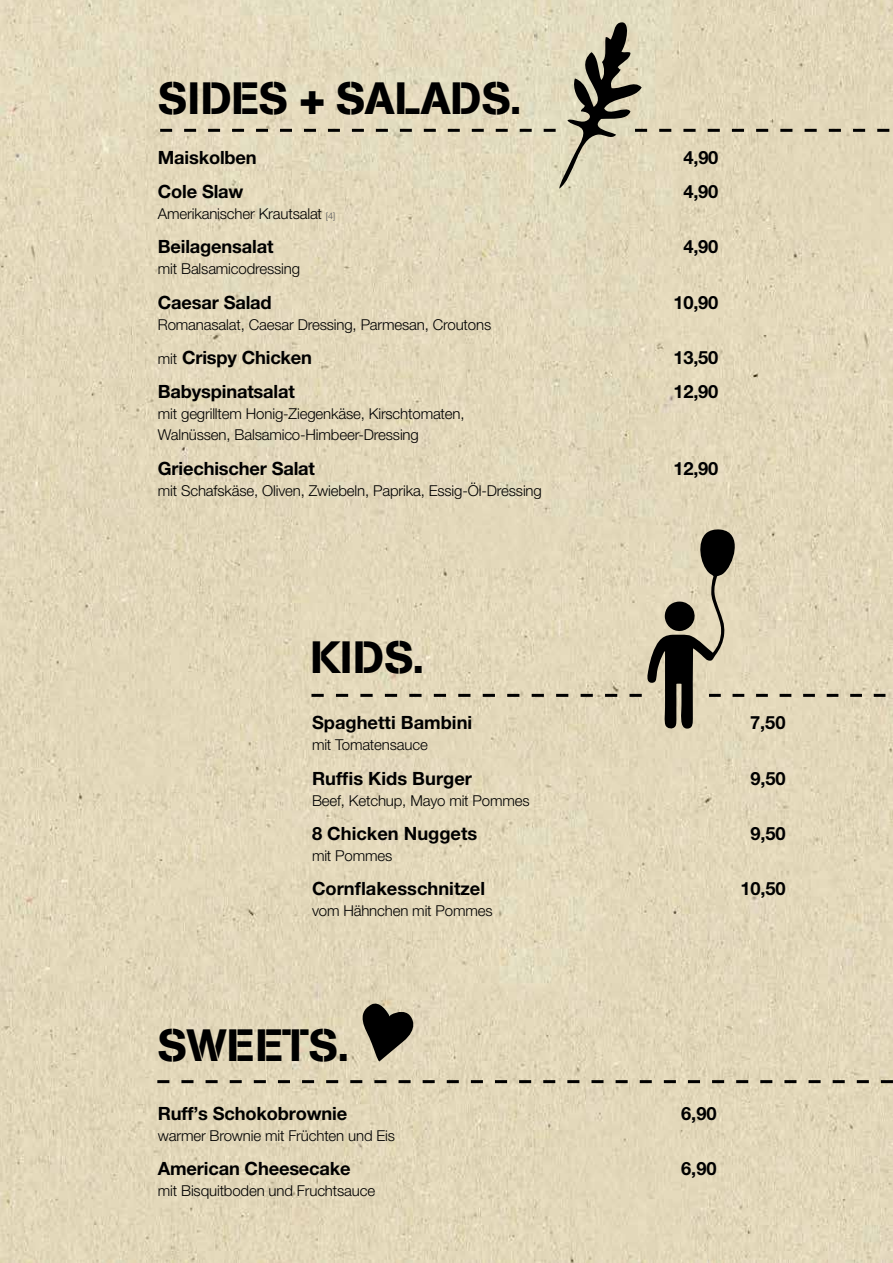
<style>
.page{position:relative;width:893px;height:1263px;background:#fff}
.page>*{position:absolute;margin:0;border:0;box-sizing:border-box;transform-origin:0 0}
.t1{font:45px "AG Book Stencil";letter-spacing:-.005em;color:#000}
.t2{font:700 18.3px "Helvetica Neue LT Pro";letter-spacing:-.01em;color:#000}
.t3{font:300 15px/21px "Helvetica Neue LT Pro";letter-spacing:-.01em;color:#000}
.s1{font-family:"Helvetica Neue LT Pro";font-weight:800}
.s2{font-size:9px;color:#55565a}
.s3{font-weight:300;font-size:15px}
</style>
<div class="page">
<img style="left:0;top:0;width:893px;height:1263px">
<svg style="left:160px;top:22px;width:733px;height:167px;background:#dad1b5"></svg>
<svg style="left:311px;top:529px;width:582px;height:200px;background:#d7ccb0"></svg>
<svg style="left:355px;top:1000px;width:64px;height:63px;background:#7e7867"></svg>
<svg style="left:157px;top:1080px;width:736px;height:3px;background:#746e5e"></svg>
<h1 class="t1" style="left:158px;top:71px;width:365px">SIDES <span class="s1">+</span> SALADS.</h1>
<p class="t2" style="left:158px;top:146px;width:100px">Maiskolben</p>
<p class="t2" style="left:683px;top:146px;width:37px">4,90</p>
<p class="t2" style="left:158px;top:180px;width:87px">Cole Slaw</p>
<p class="t3" style="left:158px;top:203px;width:179px">Amerikanischer Krautsalat <span class="s2">[4]</span></p>
<p class="t2" style="left:683px;top:180px;width:37px">4,90</p>
<p class="t2" style="left:158px;top:236px;width:117px">Beilagensalat</p>
<p class="t3" style="left:158px;top:258px;width:144px">mit Balsamicodressing</p>
<p class="t2" style="left:158px;top:291px;width:115px">Caesar Salad</p>
<p class="t3" style="left:158px;top:314px;width:335px">Romanasalat, Caesar Dressing, Parmesan, Croutons</p>
<p class="t2" style="left:683px;top:236px;width:37px">4,90</p>
<p class="t2" style="left:673px;top:291px;width:47px">10,90</p>
<p class="t2" style="left:158px;top:346px;width:156px"><span class="s3">mit</span> Crispy Chicken</p>
<p class="t2" style="left:673px;top:346px;width:47px">13,50</p>
<p class="t2" style="left:158px;top:381px;width:139px">Babyspinatsalat</p>
<p class="t3" style="left:158px;top:403px;width:308px">mit gegrilltem Honig-Ziegenkäse, Kirschtomaten,<br>Walnüssen, Balsamico-Himbeer-Dressing</p>
<p class="t2" style="left:673px;top:380px;width:47px">12,90</p>
<p class="t2" style="left:158px;top:457px;width:159px">Griechischer Salat</p>
<p class="t3" style="left:158px;top:480px;width:385px">mit Schafskäse, Oliven, Zwiebeln, Paprika, Essig-Öl-Dressing</p>
<p class="t2" style="left:673px;top:457px;width:47px">12,90</p>
<h1 class="t1" style="left:310px;top:631px;width:115px">KIDS.</h1>
<p class="t2" style="left:312px;top:711px;width:162px">Spaghetti Bambini</p>
<p class="t3" style="left:312px;top:734px;width:117px">mit Tomatensauce</p>
<p class="t2" style="left:312px;top:767px;width:161px">Ruffis Kids Burger</p>
<p class="t3" style="left:312px;top:789px;width:219px">Beef, Ketchup, Mayo mit Pommes</p>
<p class="t2" style="left:312px;top:822px;width:167px">8 Chicken Nuggets</p>
<p class="t3" style="left:312px;top:845px;width:82px">mit Pommes</p>
<p class="t2" style="left:312px;top:877px;width:175px">Cornflakesschnitzel</p>
<p class="t3" style="left:312px;top:900px;width:182px">vom Hähnchen mit Pommes</p>
<h1 class="t1" style="left:157px;top:1018px;width:98px">SWEETS</h1>
<h1 class="t1" style="left:338px;top:1018px;width:13px">.</h1>
<p class="t2" style="left:158px;top:1102px;width:191px">Ruff’s Schokobrownie</p>
<p class="t3" style="left:158px;top:1125px;width:239px">warmer Brownie mit Früchten und Eis</p>
<p class="t2" style="left:158px;top:1157px;width:194px">American Cheesecake</p>
<p class="t3" style="left:158px;top:1180px;width:219px">mit Bisquitboden und Fruchtsauce</p>
<p class="t2" style="left:750px;top:711px;width:37px">7,50</p>
<p class="t2" style="left:750px;top:767px;width:37px">9,50</p>
<p class="t2" style="left:750px;top:822px;width:37px">9,50</p>
<p class="t2" style="left:740px;top:877px;width:47px">10,50</p>
<p class="t2" style="left:681px;top:1102px;width:37px">6,90</p>
<p class="t2" style="left:681px;top:1157px;width:37px">6,90</p>
</div>
